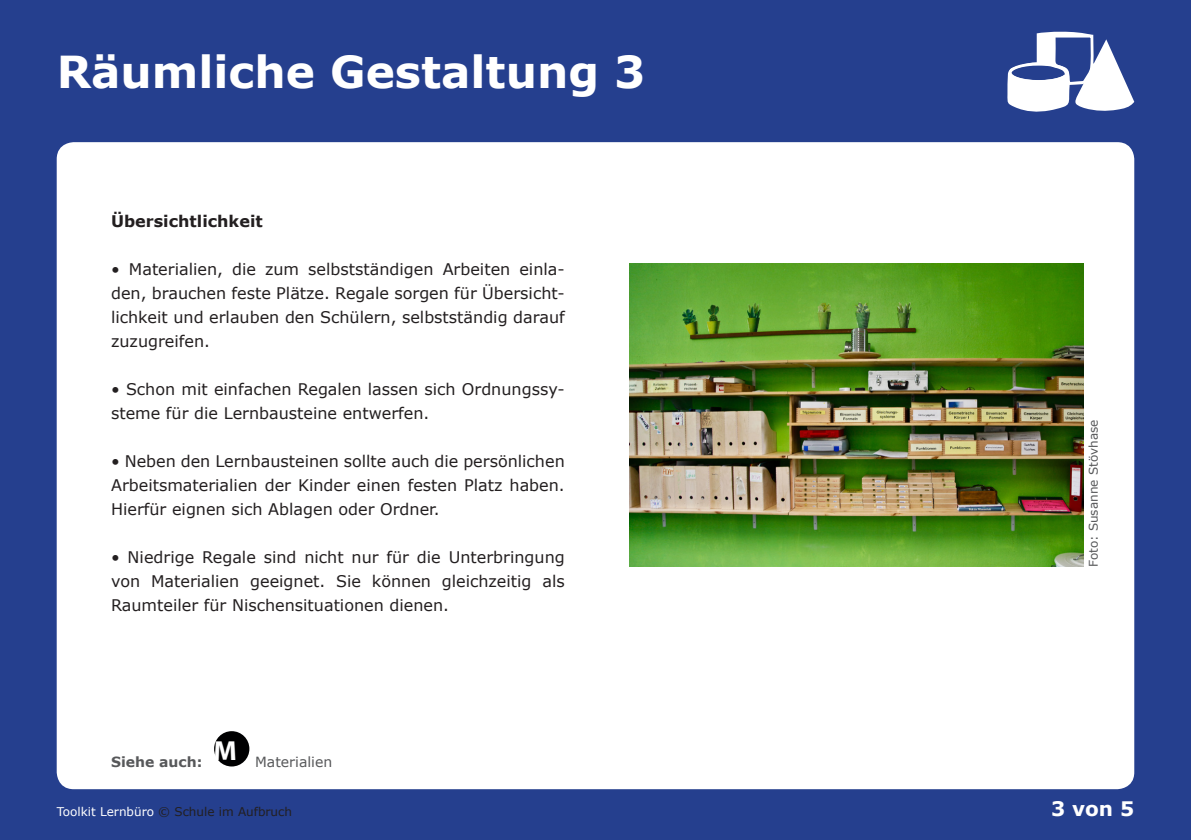
<style>
.page{position:relative;width:1191px;height:840px;background:#fff}
.page>*{position:absolute;margin:0;border:0;box-sizing:border-box;transform-origin:0 0}
.t1{font:700 44px "Verdana";color:#fff}
.t2{font:700 20px "Verdana";color:#fff}
.t3{font:16px/24px "Verdana";color:#231f20;text-align:justify}
.t4{font:700 16px "Verdana";color:#231f20}
.t5{font:14px "Verdana";color:#57585a}
.t6{font:12px "Verdana";color:#231f20}
.t7{font:12px "Verdana";color:#57585a}
.s1{font-weight:700}
.s2{color:#fff}
</style>
<div class="page">
<div style="left:0;top:0;width:1191px;height:839px;background:#253f8e"></div>
<div style="left:57px;top:142px;width:1077px;height:646px;background:#fff;border-radius:17px"></div>
<svg style="left:1007px;top:31px;width:127px;height:81px"></svg>
<div style="left:1008px;top:63px;width:60px;height:20px;border:3px solid #fff;border-radius:50%"></div>
<img style="left:629px;top:264px;width:454px;height:302px">
<div style="left:216px;top:732px;width:31px;height:32px;background:#000001;border-radius:50%"></div>
<div style="left:214px;top:730px;width:35px;height:36px;border:4px solid #000001;border-radius:50%"></div>
<p class="t1" style="left:57px;top:40px;width:590px">Räumliche Gestaltung 3</p>
<p class="t4" style="left:111px;top:209px;width:153px">Übersichtlichkeit</p>
<p class="t3" style="left:111px;top:256px;width:455px">• Materialien, die zum selbstständigen Arbeiten einla&shy;den, brauchen feste Plätze. Regale sorgen für Übersicht&shy;lichkeit und erlauben den Schülern, selbstständig darauf zuzugreifen.</p>
<p class="t3" style="left:111px;top:376px;width:455px">• Schon mit einfachen Regalen lassen sich Ordnungssy&shy;steme für die Lernbausteine entwerfen.</p>
<p class="t3" style="left:111px;top:448px;width:455px">• Neben den Lernbausteinen sollte auch die persönlichen Arbeitsmaterialien der Kinder einen festen Platz haben.<br>Hierfür eignen sich Ablagen oder Ordner.</p>
<p class="t3" style="left:111px;top:544px;width:455px">• Niedrige Regale sind nicht nur für die Unterbringung von Materialien geeignet. Sie können gleichzeitig als Raumteiler für Nischensituationen dienen.</p>
<p class="t5" style="left:111px;top:751px;width:223px"><span class="s1">Siehe auch:</span> <sup>M</sup> Materialien</p>
<p class="t6" style="left:57px;top:802px;width:237px"><span class="s2">Toolkit Lernbüro</span> © Schule im Aufbruch</p>
<p class="t7" style="left:1085px;top:566px;width:148px;rotate:-90deg">Foto: Susanne Stövhase</p>
<p class="t2" style="left:1051px;top:793px;width:85px">3 von 5</p>
</div>
